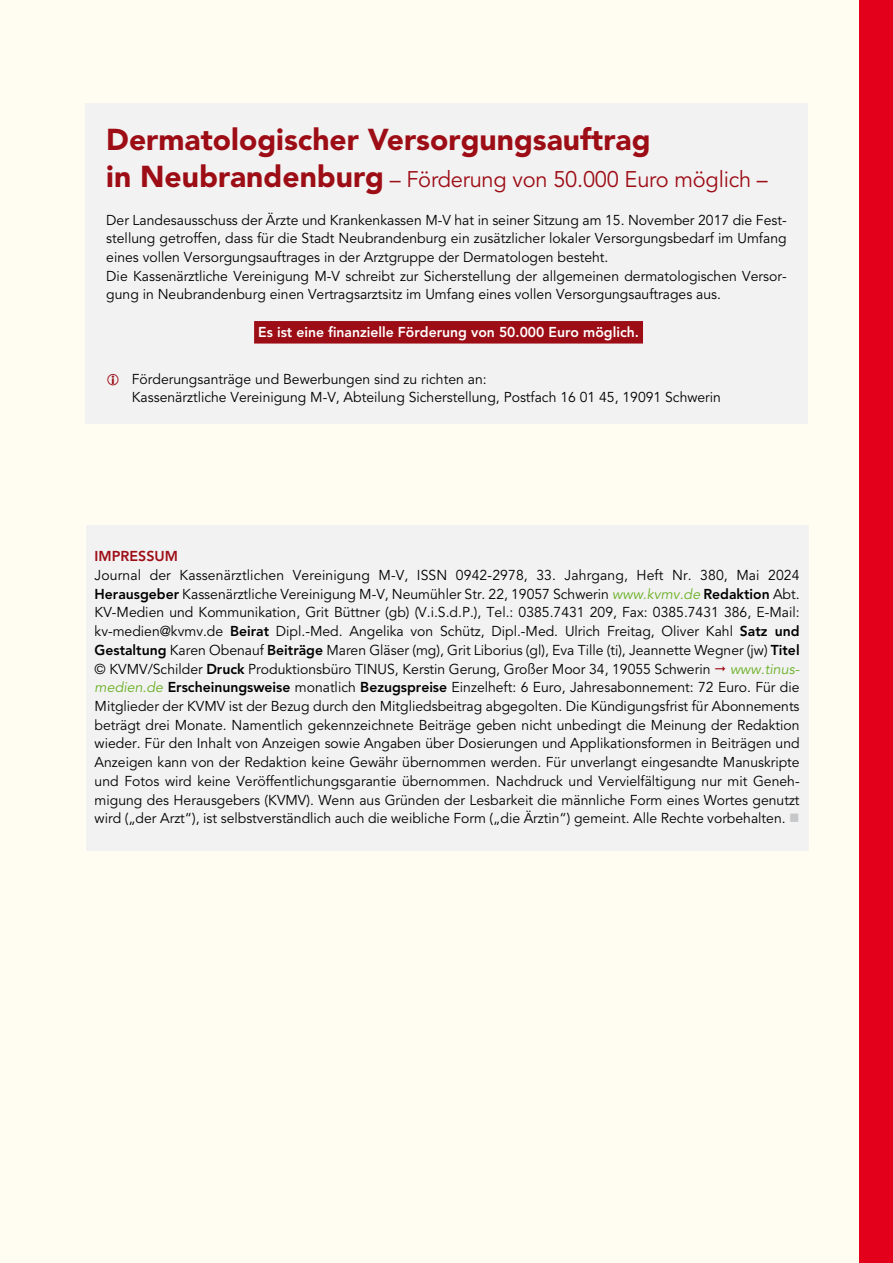
<style>
.page{position:relative;width:893px;height:1263px;background:#fffdf1}
.page>*{position:absolute;margin:0;border:0;box-sizing:border-box;transform-origin:0 0}
.t1{font:900 30px "Avenir LT Std";color:#9d0d15}
.t2{font:22.5px "Avenir LT Std";letter-spacing:-.01em;color:#9d0d15}
.t3{font:14.25px/18.8px "Avenir LT Std";color:#000}
.t4{font:800 14.25px "Avenir LT Std";color:#fff}
.t5{font:800 14.25px "Avenir LT Std";color:#9d0d15}
.s1{font-weight:900;font-size:30px}
.s2{font-weight:800}
.s3{font-style:italic;color:#6ab023}
.s4{color:#c6c7c8}
</style>
<div class="page">
<div style="left:859px;top:0;width:34px;height:1263px;background:#e2001a"></div>
<div style="left:85px;top:103px;width:723px;height:320px;background:#f2f2f3"></div>
<div style="left:254px;top:321px;width:389px;height:23px;background:#9d0d15"></div>
<div style="left:86px;top:525px;width:722px;height:326px;background:#f2f2f3"></div>
<h1 class="t1" style="left:106px;top:121px;width:546px">Dermatologischer Versorgungsauftrag</h1>
<h2 class="t2" style="left:106px;top:166px;width:663px"><span class="s1">in Neubrandenburg</span> – Förderung von 50.000 Euro möglich –</h2>
<p class="t3" style="left:106px;top:211px;width:682px">Der Landesausschuss der Ärzte und Krankenkassen M-V hat in seiner Sitzung am 15. November 2017 die Fest&shy;stellung getroffen, dass für die Stadt Neubrandenburg ein zusätzlicher lokaler Versorgungsbedarf im Umfang eines vollen Versorgungsauftrages in der Arztgruppe der Dermatologen besteht.<br>Die Kassenärztliche Vereinigung M-V schreibt zur Sicherstellung der allgemeinen dermatologischen Versor&shy;gung in Neubrandenburg einen Vertragsarztsitz im Umfang eines vollen Versorgungsauftrages aus.</p>
<p class="t4" style="left:258px;top:323px;width:382px">Es ist eine finanzielle Förderung von 50.000 Euro möglich.</p>
<p class="t3" style="left:132px;top:370px;width:591px">Förderungsanträge und Bewerbungen sind zu richten an:<br>Kassenärztliche Vereinigung M-V, Abteilung Sicherstellung, Postfach 16 01 45, 19091 Schwerin</p>
<p class="t5" style="left:95px;top:548px;width:85px">IMPRESSUM</p>
<p class="t3" style="left:95px;top:566px;width:706px;text-align:justify">Journal der Kassenärztlichen Vereinigung M-V, ISSN 0942-2978, 33. Jahrgang, Heft Nr. 380, Mai 2024<br><span class="s2">Herausgeber</span> Kassenärztliche Vereinigung M-V, Neumühler Str. 22, 19057 Schwerin <span class="s3">www.kvmv.de</span> <span class="s2">Redaktion</span> Abt.<br>KV-Medien und Kommunikation, Grit Büttner (gb) (V.i.S.d.P.), Tel.: 0385.7431 209, Fax: 0385.7431 386, E-Mail: kv-medien@kvmv.de <span class="s2">Beirat</span> Dipl.-Med. Angelika von Schütz, Dipl.-Med. Ulrich Freitag, Oliver Kahl <span class="s2">Satz und Gestaltung</span> Karen Obenauf <span class="s2">Beiträge</span> Maren Gläser (mg), Grit Liborius (gl), Eva Tille (ti), Jeannette Wegner (jw) <span class="s2">Titel </span>© KVMV/Schilder <span class="s2">Druck</span> Produktionsbüro TINUS, Kerstin Gerung, Großer Moor 34, 19055 Schwerin</p>
<p class="t3" style="left:95px;top:660px;width:707px;text-align:justify;text-indent:635px"><span class="s3">www.tinus&shy;medien.de</span> <span class="s2">Erscheinungsweise</span> monatlich <span class="s2">Bezugspreise</span> Einzelheft: 6 Euro, Jahresabonnement: 72 Euro. Für die Mitglieder der KVMV ist der Bezug durch den Mitgliedsbeitrag abgegolten. Die Kündigungsfrist für Abonnements beträgt drei Monate. Namentlich gekennzeichnete Beiträge geben nicht unbedingt die Meinung der Redaktion wieder. Für den Inhalt von Anzeigen sowie Angaben über Dosierungen und Applikationsformen in Beiträgen und Anzeigen kann von der Redaktion keine Gewähr übernommen werden. Für unverlangt eingesandte Manuskripte und Fotos wird keine Veröffentlichungsgarantie übernommen. Nachdruck und Vervielfältigung nur mit Geneh&shy;migung des Herausgebers (KVMV). Wenn aus Gründen der Lesbarkeit die männliche Form eines Wortes genutzt wird („der Arzt“), ist selbstverständlich auch die weibliche Form („die Ärztin“) gemeint. Alle Rechte vorbehalten. <span class="s4">■</span></p>
</div>
